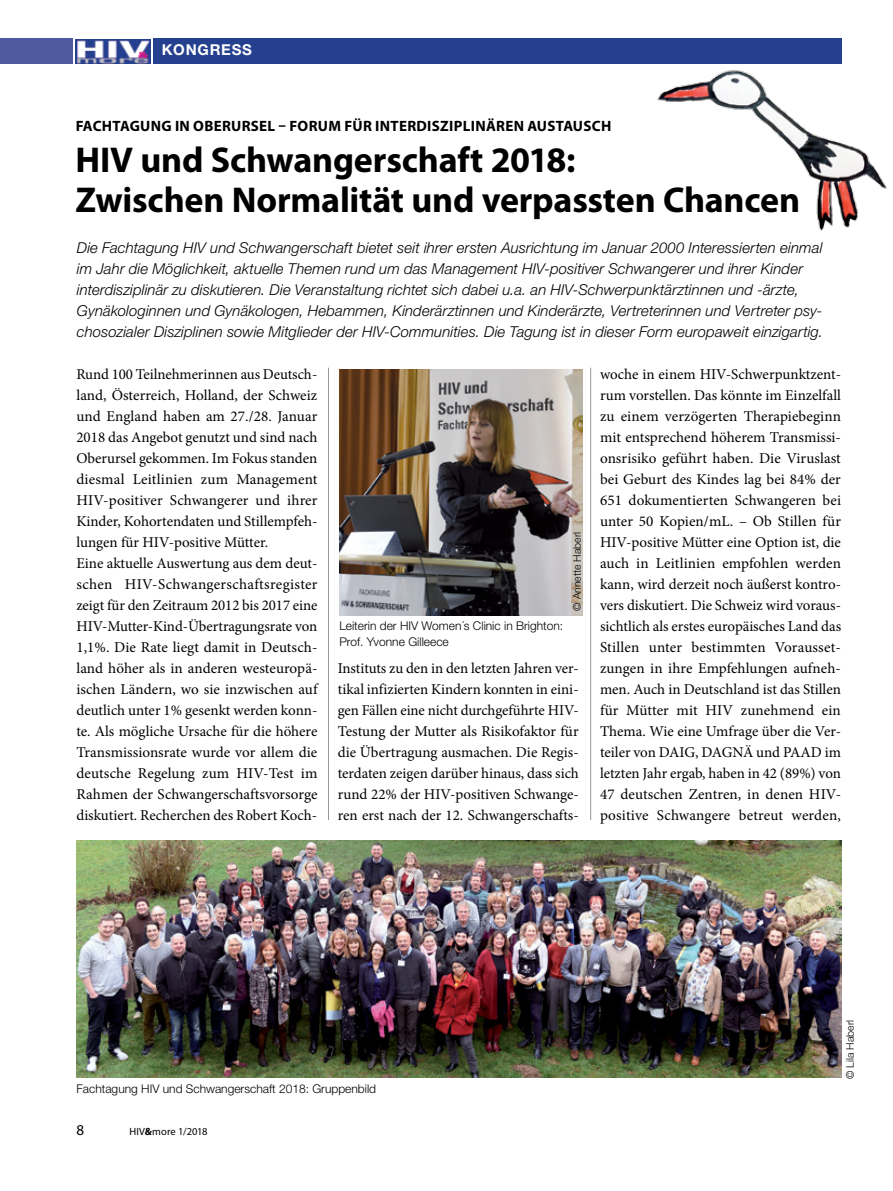
<style>
.page{position:relative;width:893px;height:1191px;background:#fff}
.page>*{position:absolute;margin:0;border:0;box-sizing:border-box;transform-origin:0 0}
.t1{font:700 36px/40.5px "Myriad Pro";letter-spacing:-.005em;color:#000}
.t2{font:15px/21px "Minion Pro";color:#000;text-align:justify}
.t3{font:italic 300 15px/21px "Helvetica Neue";letter-spacing:.005em;color:#000}
.t4{font:700 15px "Myriad Pro";letter-spacing:.02em;color:#000}
.t5{font:700 15px "Helvetica Neue";color:#fff}
.t6{font:15px "Myriad Pro";color:#000}
.t7{font:300 12px/15.9px "Helvetica Neue";color:#000}
.t8{font:300 10.5px "Helvetica Neue";color:#000}
.t9{font:10.5px "Myriad Pro";letter-spacing:.01em;color:#000}
.s1{font-weight:700}
</style>
<div class="page">
<div style="left:153px;top:39px;width:689px;height:25px;background:#25408f"></div>
<div style="left:0;top:39px;width:72px;height:25px;background:#4f5b9e"></div>
<img style="left:76px;top:39px;width:74px;height:25px">
<hr style="left:590px;top:368px;width:1px;height:452px;background:#939598">
<hr style="left:328px;top:368px;width:1px;height:452px;background:#939598">
<img style="left:77px;top:840px;width:765px;height:237px">
<img style="left:339px;top:369px;width:243px;height:247px">
<img style="left:657px;top:70px;width:230px;height:161px">
<p class="t5" style="left:162px;top:40px;width:92px">KONGRESS</p>
<p class="t4" style="left:76px;top:116px;width:537px">Fachtagung in Oberursel – Forum für interdisziplinären Austausch</p>
<h1 class="t1" style="left:76px;top:138px;width:726px">HIV und Schwangerschaft 2018:<br>Zwischen Normalität und verpassten Chancen</h1>
<p class="t3" style="left:77px;top:237px;width:747px">Die Fachtagung HIV und Schwangerschaft bietet seit ihrer ersten Ausrichtung im Januar 2000 Interessierten einmal im Jahr die Möglichkeit, aktuelle Themen rund um das Management HIV-positiver Schwangerer und ihrer Kinder interdisziplinär zu diskutieren. Die Veranstaltung richtet sich dabei u.a. an HIV-Schwerpunktärztinnen und -ärzte, Gynäkologinnen und Gynäkologen, Hebammen, Kinderärztinnen und Kinderärzte, Vertreterinnen und Vertreter psy&shy;chosozialer Disziplinen sowie Mitglieder der HIV-Communities. Die Tagung ist in dieser Form europaweit einzigartig.</p>
<p class="t2" style="left:76px;top:364px;width:243px;text-align:left">Rund 100 Teilnehmerinnen aus Deutsch&shy;land, Österreich, Holland, der Schweiz und England haben am 27./28. Januar 2018 das Angebot genutzt und sind nach Oberursel gekommen. Im Fokus standen diesmal Leitlinien zum Management HIV-positiver Schwangerer und ihrer Kinder, Kohortendaten und Stillempfeh&shy;lungen für HIV-positive Mütter.<br>Eine aktuelle Auswertung aus dem deut&shy;schen HIV-Schwangerschaftsregister zeigt für den Zeitraum 2012 bis 2017 eine HIV-Mutter-Kind-Übertragungsrate von 1,1%. Die Rate liegt damit in Deutsch&shy;land höher als in anderen westeuropä&shy;ischen Ländern, wo sie inzwischen auf deutlich unter 1% gesenkt werden konn&shy;te. Als mögliche Ursache für die höhere Transmissionsrate wurde vor allem die deutsche Regelung zum HIV-Test im Rahmen der Schwangerschaftsvorsorge diskutiert. Recherchen des Robert Koch-</p>
<p class="t7" style="left:339px;top:617px;width:225px">Leiterin der HIV Women´s Clinic in Brighton:<br>Prof. Yvonne Gilleece</p>
<p class="t8" style="left:571px;top:611px;width:80px;rotate:-90deg">© Annette Haberl</p>
<p class="t2" style="left:338px;top:658px;width:243px">Instituts zu den in den letzten Jahren ver&shy;tikal infizierten Kindern konnten in eini&shy;gen Fällen eine nicht durchgeführte HIV-Testung der Mutter als Risikofaktor für die Übertragung ausmachen. Die Regis&shy;terdaten zeigen darüber hinaus, dass sich rund 22% der HIV-positiven Schwange&shy;ren erst nach der 12. Schwangerschafts-</p>
<p class="t2" style="left:600px;top:364px;width:243px">woche in einem HIV-Schwerpunktzent&shy;rum vorstellen. Das könnte im Einzelfall zu einem verzögerten Therapiebeginn mit entsprechend höherem Transmissi&shy;onsrisiko geführt haben. Die Viruslast bei Geburt des Kindes lag bei 84% der 651 dokumentierten Schwangeren bei unter 50 Kopien/mL. – Ob Stillen für HIV-positive Mütter eine Option ist, die auch in Leitlinien empfohlen werden kann, wird derzeit noch äußerst kontro&shy;vers diskutiert. Die Schweiz wird voraus&shy;sichtlich als erstes europäisches Land das Stillen unter bestimmten Vorausset&shy;zungen in ihre Empfehlungen aufneh&shy;men. Auch in Deutschland ist das Stillen für Mütter mit HIV zunehmend ein Thema. Wie eine Umfrage über die Ver&shy;teiler von DAIG, DAGNÄ und PAAD im letzten Jahr ergab, haben in 42 (89%) von 47 deutschen Zentren, in denen HIV&shy;positive Schwangere betreut werden,</p>
<p class="t7" style="left:77px;top:1080px;width:301px">Fachtagung HIV und Schwangerschaft 2018: Gruppenbild</p>
<p class="t6" style="left:77px;top:1120px;width:9px">8</p>
<p class="t9" style="left:129px;top:1125px;width:80px">HIV<span class="s1">&amp;</span>more 1/2018</p>
<p class="t8" style="left:844px;top:1079px;width:60px;rotate:-90deg">© Lila Haberl</p>
</div>
